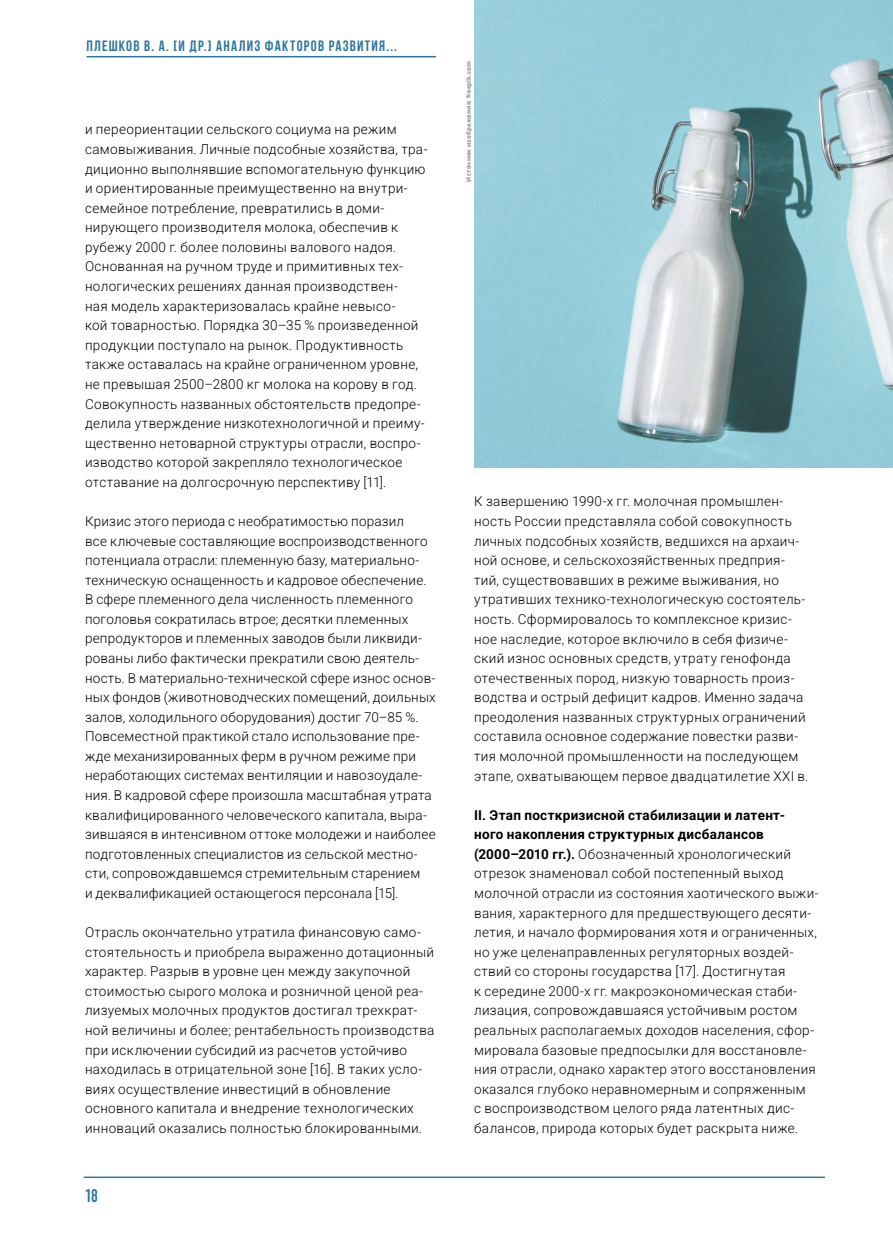
<style>
.page{position:relative;width:893px;height:1234px;background:#fff}
.page>*{position:absolute;margin:0;border:0;box-sizing:border-box;transform-origin:0 0}
.t1{font:700 18px "DIN Condensed";color:#2e779c}
.t2{font:700 15px "Bebas Neue";letter-spacing:.08em;color:#2e779c}
.t3{font:300 13.5px/19.5px "Roboto";letter-spacing:.02em;color:#000}
.t4{font:700 6px "Open Sans";letter-spacing:.035em;color:#878787}
.s1{font-weight:700}
</style>
<div class="page">
<hr style="left:86px;top:56px;width:739px;height:1px;background:#2e779c">
<hr style="left:84px;top:1176px;width:741px;height:1px;background:#2e779c">
<div style="left:437px;top:0;width:38px;height:220px;background:#fff"></div>
<img style="left:474px;top:0;width:419px;height:467px">
<p class="t2" style="left:86px;top:38px;width:312px">Плешков В. А. [и др.] анализ факторов развития...</p>
<p class="t3" style="left:85px;top:119px;width:344px">и переориентации сельского социума на режим самовыживания. Личные подсобные хозяйства, тра&shy;диционно выполнявшие вспомогательную функцию и ориентированные преимущественно на внутри&shy;семейное потребление, превратились в доми&shy;нирующего производителя молока, обеспечив к рубежу 2000 г. более половины валового надоя.<br>Основанная на ручном труде и примитивных тех&shy;нологических решениях данная производствен-<br>ная модель характеризовалась крайне невысо-<br>кой товарностью. Порядка 30–35 % произведенной продукции поступало на рынок. Продуктивность также оставалась на крайне ограниченном уровне, не превышая 2500–2800 кг молока на корову в год.<br>Совокупность названных обстоятельств предопре&shy;делила утверждение низкотехнологичной и преиму&shy;щественно нетоварной структуры отрасли, воспро&shy;изводство которой закрепляло технологическое отставание на долгосрочную перспективу [11].</p>
<p class="t3" style="left:85px;top:511px;width:352px">Кризис этого периода с необратимостью поразил<br>все ключевые составляющие воспроизводственного потенциала отрасли: племенную базу, материально&shy;техническую оснащенность и кадровое обеспечение.<br>В сфере племенного дела численность племенного поголовья сократилась втрое; десятки племенных репродукторов и племенных заводов были ликвиди&shy;рованы либо фактически прекратили свою деятель&shy;ность. В материально-технической сфере износ основ&shy;ных фондов (животноводческих помещений, доильных залов, холодильного оборудования) достиг 70–85 %.<br>Повсеместной практикой стало использование пре&shy;жде механизированных ферм в ручном режиме при неработающих системах вентиляции и навозоудале&shy;ния. В кадровой сфере произошла масштабная утрата квалифицированного человеческого капитала, выра&shy;зившаяся в интенсивном оттоке молодежи и наиболее подготовленных специалистов из сельской местно&shy;сти, сопровождавшемся стремительным старением<br>и деквалификацией остающегося персонала [15].</p>
<p class="t3" style="left:85px;top:921px;width:351px">Отрасль окончательно утратила финансовую само&shy;стоятельность и приобрела выраженно дотационный характер. Разрыв в уровне цен между закупочной стоимостью сырого молока и розничной ценой реа&shy;лизуемых молочных продуктов достигал трехкрат&shy;ной величины и более; рентабельность производства при исключении субсидий из расчетов устойчиво находилась в отрицательной зоне [16]. В таких усло&shy;виях осуществление инвестиций в обновление основного капитала и внедрение технологических инноваций оказались полностью блокированными.</p>
<h1 class="t1" style="left:85px;top:1183px;width:14px">18</h1>
<p class="t4" style="left:464px;top:181px;width:122px;rotate:-90deg">Источник изображения: freepik.com</p>
<p class="t3" style="left:474px;top:491px;width:336px">К завершению 1990-х гг. молочная промышлен&shy;ность России представляла собой совокупность личных подсобных хозяйств, ведшихся на архаич&shy;ной основе, и сельскохозяйственных предприя&shy;тий, существовавших в режиме выживания, но утративших технико-технологическую состоятель&shy;ность. Сформировалось то комплексное кризис&shy;ное наследие, которое включило в себя физиче&shy;ский износ основных средств, утрату генофонда отечественных пород, низкую товарность произ&shy;водства и острый дефицит кадров. Именно задача преодоления названных структурных ограничений составила основное содержание повестки разви&shy;тия молочной промышленности на последующем этапе, охватывающем первое двадцатилетие XXI в.</p>
<p class="t3" style="left:474px;top:804px;width:346px"><span class="s1">II. Этап посткризисной стабилизации и латент-<br>ного накопления структурных дисбалансов (2000–2010 гг.).</span> Обозначенный хронологический отрезок знаменовал собой постепенный выход молочной отрасли из состояния хаотического выжи&shy;вания, характерного для предшествующего десяти&shy;летия, и начало формирования хотя и ограниченных, но уже целенаправленных регуляторных воздей&shy;ствий со стороны государства [17]. Достигнутая<br>к середине 2000-х гг. макроэкономическая стаби&shy;лизация, сопровождавшаяся устойчивым ростом реальных располагаемых доходов населения, сфор&shy;мировала базовые предпосылки для восстановле&shy;ния отрасли, однако характер этого восстановления оказался глубоко неравномерным и сопряженным<br>с воспроизводством целого ряда латентных дис&shy;балансов, природа которых будет раскрыта ниже.</p>
</div>
